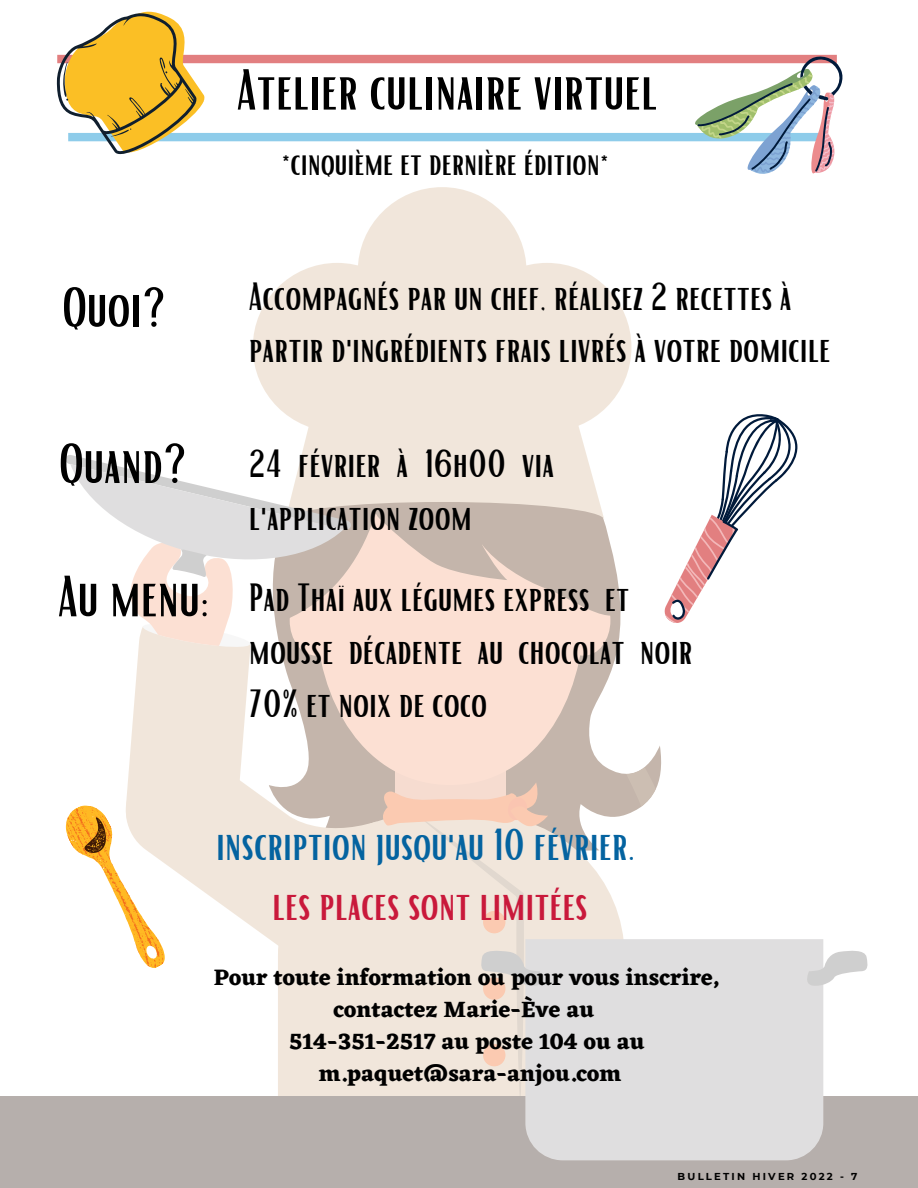
<style>
.page{position:relative;width:918px;height:1188px;background:#fff}
.page>*{position:absolute;margin:0;border:0;box-sizing:border-box;transform-origin:0 0}
.t1{font:56.1px "Bright";color:#000}
.t2{font:55.8px "Bright";color:#000}
.t3{font:55.05px "Bright";color:#000}
.t4{font:43.35px "Bright";color:#0463a0}
.t5{font:43.35px "Bright";color:#c9193b}
.t6{font:38.1px/52.9px "Bright";color:#000}
.t7{font:33.9px "Bright";color:#000}
.t8{font:700 23.1px/31.8px "Eczar";color:#000;text-align:center}
.t9{font:700 10.05px "Montserrat";letter-spacing:.22em;color:#000}
</style>
<div class="page">
<div style="left:57px;top:55px;width:780px;height:8px;background:#e27f80"></div>
<div style="left:68px;top:133px;width:758px;height:8px;background:#8eccea"></div>
<svg style="left:271px;top:399px;width:350px;height:416px"></svg>
<svg style="left:548px;top:620px;width:36px;height:165px;background:#d9c5ba"></svg>
<div style="left:557px;top:585px;width:53px;height:71px;background:#fce0d3;border-radius:50%"></div>
<svg style="left:548px;top:438px;width:62px;height:182px;fill:#c4b5ab"></svg>
<svg style="left:285px;top:410px;width:319px;height:110px;fill:#f1e6db"></svg>
<div style="left:253px;top:263px;width:169px;height:169px;background:#f1e6db;border-radius:50%"></div>
<div style="left:463px;top:263px;width:168px;height:169px;background:#f1e6db;border-radius:50%"></div>
<div style="left:358px;top:187px;width:169px;height:169px;background:#f1e6db;border-radius:50%"></div>
<svg style="left:548px;top:815px;width:76px;height:124px;fill:#f1e6db"></svg>
<svg style="left:614px;top:697px;width:48px;height:182px"></svg>
<svg style="left:309px;top:354px;width:270px;height:78px"></svg>
<div style="left:0;top:1096px;width:918px;height:92px;background:#b6afac"></div>
<div style="left:525px;top:939px;width:298px;height:221px;background:#dfdedf"></div>
<svg style="left:803px;top:949px;width:65px;height:38px"></svg>
<svg style="left:65px;top:454px;width:483px;height:650px"></svg>
<svg style="left:694px;top:54px;width:149px;height:120px"></svg>
<svg style="left:664px;top:414px;width:134px;height:209px"></svg>
<svg style="left:56px;top:11px;width:178px;height:144px"></svg>
<p class="t2" style="left:237px;top:54px;width:422px">Atelier culinaire virtuel</p>
<p class="t3" style="left:62px;top:272px;width:105px">Quoi?</p>
<p class="t3" style="left:59px;top:428px;width:129px">Quand?</p>
<p class="t7" style="left:281px;top:141px;width:329px">*cinquième et dernière édition*</p>
<p class="t6" style="left:249px;top:268px;width:583px">Accompagnés par un chef, réalisez 2 recettes à partir d'ingrédients frais livrés à votre domicile</p>
<p class="t6" style="left:249px;top:436px;width:307px">24 février à 16h00 via l'application zoom</p>
<p class="t1" style="left:58px;top:560px;width:153px">Au menu:</p>
<p class="t6" style="left:249px;top:569px;width:382px">Pad Thaï aux légumes express et</p>
<p class="t6" style="left:249px;top:622px;width:445px">mousse décadente au chocolat noir<br>70% et noix de coco</p>
<p class="t4" style="left:216px;top:817px;width:421px">inscription jusqu'au 10 février.</p>
<p class="t5" style="left:272px;top:877px;width:317px">les places sont limitées</p>
<p class="t8" style="left:214px;top:961px;width:507px">Pour toute information ou pour vous inscrire, contactez Marie-Ève au</p>
<p class="t8" style="left:289px;top:1025px;width:357px">514-351-2517 au poste 104 ou au</p>
<p class="t8" style="left:319px;top:1057px;width:304px">m.paquet@sara-anjou.com</p>
<p class="t9" style="left:678px;top:1169px;width:181px">BULLETIN HIVER 2022 - 7</p>
</div>
